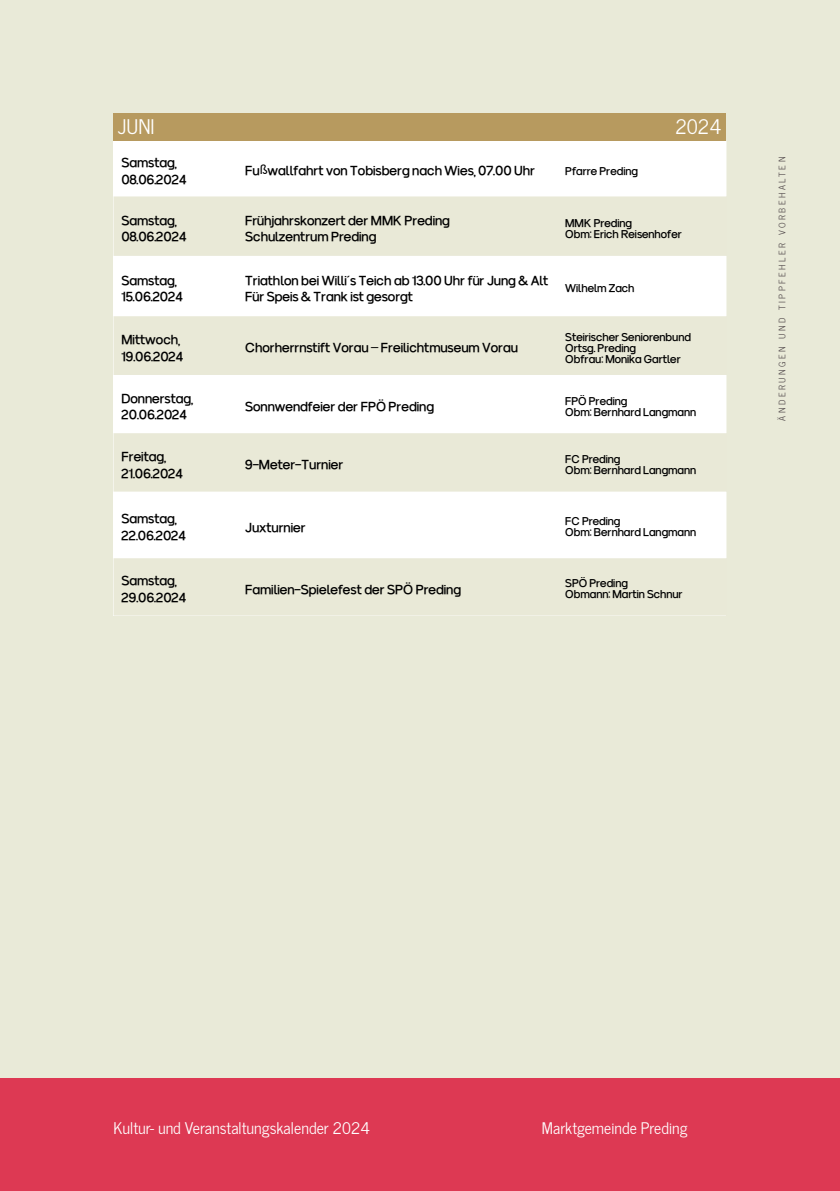
<style>
.page{position:relative;width:840px;height:1191px;background:#fff}
.page>*{position:absolute;margin:0;border:0;box-sizing:border-box;transform-origin:0 0}
.t1{font:20px "News Cycle";color:#fff}
.t2{font:16px "News Cycle";color:#fff}
.t3{font:15.8px "News Cycle";color:#fff}
.t4{font:13px "Amberian Sans";color:#000}
.t5{font:11px "Amberian Sans";color:#000}
.t6{font:9px "News Cycle";letter-spacing:.28em;color:#5a5253}
.s1{font-family:"Arial"}
</style>
<div class="page">
<div style="left:0;top:0;width:839px;height:1191px;background:#e9ead8"></div>
<div style="left:0;top:1077px;width:839px;height:114px;background:#dd3953"></div>
<div style="left:113px;top:141px;width:613px;height:55px;background:#fff"></div>
<svg style="left:113px;top:196px;width:613px;height:419px"></svg>
<div style="left:113px;top:113px;width:613px;height:28px;background:#b79a5f"></div>
<p class="t1" style="left:118px;top:109px;width:38px">JUNI</p>
<p class="t1" style="left:675px;top:109px;width:48px">2024</p>
<p class="t4" style="left:121px;top:156px;width:57px">Samstag,</p>
<p class="t4" style="left:121px;top:173px;width:66px">08.06.2024</p>
<p class="t4" style="left:245px;top:165px;width:291px">Fu<span class="s1">ß</span>wallfahrt von Tobisberg nach Wies, 07.00 Uhr</p>
<p class="t5" style="left:565px;top:165px;width:74px">Pfarre Preding</p>
<p class="t4" style="left:121px;top:214px;width:57px">Samstag,</p>
<p class="t4" style="left:121px;top:231px;width:66px">08.06.2024</p>
<p class="t4" style="left:245px;top:214px;width:206px">Frühjahrskonzert der MMK Preding</p>
<p class="t4" style="left:245px;top:231px;width:133px">Schulzentrum Preding</p>
<p class="t5" style="left:565px;top:217px;width:68px">MMK Preding</p>
<p class="t5" style="left:565px;top:228px;width:118px">Obm: Erich Reisenhofer</p>
<p class="t4" style="left:121px;top:274px;width:57px">Samstag,</p>
<p class="t4" style="left:121px;top:290px;width:63px">15.06.2024</p>
<p class="t4" style="left:245px;top:274px;width:304px">Triathlon bei Willi´s Teich ab 13.00 Uhr für Jung &amp; Alt</p>
<p class="t4" style="left:245px;top:290px;width:169px">Für Speis &amp; Trank ist gesorgt</p>
<p class="t5" style="left:565px;top:283px;width:71px">Wilhelm Zach</p>
<p class="t4" style="left:121px;top:333px;width:60px">Mittwoch,</p>
<p class="t4" style="left:121px;top:350px;width:63px">19.06.2024</p>
<p class="t4" style="left:245px;top:342px;width:274px">Chorherrnstift Vorau <span class="s1">–</span> Freilichtmuseum Vorau</p>
<p class="t5" style="left:565px;top:331px;width:127px">Steirischer Seniorenbund</p>
<p class="t5" style="left:565px;top:342px;width:72px">Ortsg. Preding</p>
<p class="t5" style="left:565px;top:353px;width:117px">Obfrau: Monika Gartler</p>
<p class="t4" style="left:121px;top:392px;width:73px">Donnerstag,</p>
<p class="t4" style="left:121px;top:408px;width:67px">20.06.2024</p>
<p class="t4" style="left:245px;top:400px;width:190px">Sonnwendfeier der FPÖ Preding</p>
<p class="t5" style="left:565px;top:395px;width:63px">FPÖ Preding</p>
<p class="t5" style="left:565px;top:406px;width:132px">Obm: Bernhard Langmann</p>
<p class="t4" style="left:121px;top:450px;width:46px">Freitag,</p>
<p class="t4" style="left:121px;top:467px;width:63px">21.06.2024</p>
<p class="t4" style="left:245px;top:458px;width:100px">9-Meter-Turnier</p>
<p class="t5" style="left:565px;top:453px;width:57px">FC Preding</p>
<p class="t5" style="left:565px;top:464px;width:132px">Obm: Bernhard Langmann</p>
<p class="t4" style="left:121px;top:512px;width:57px">Samstag,</p>
<p class="t4" style="left:121px;top:529px;width:66px">22.06.2024</p>
<p class="t4" style="left:245px;top:521px;width:62px">Juxturnier</p>
<p class="t5" style="left:565px;top:516px;width:57px">FC Preding</p>
<p class="t5" style="left:565px;top:527px;width:132px">Obm: Bernhard Langmann</p>
<p class="t4" style="left:121px;top:574px;width:57px">Samstag,</p>
<p class="t4" style="left:121px;top:591px;width:66px">29.06.2024</p>
<p class="t4" style="left:245px;top:583px;width:217px">Familien-Spielefest der SPÖ Preding</p>
<p class="t5" style="left:565px;top:578px;width:64px">SPÖ Preding</p>
<p class="t5" style="left:565px;top:589px;width:119px">Obmann: Martin Schnur</p>
<p class="t6" style="left:774px;top:421px;width:265px;rotate:-90deg">ÄNDERUNGEN UND TIPPFEHLER VORBEHALTEN</p>
<p class="t2" style="left:113px;top:1114px;width:258px">Kultur- und Veranstaltungskalender 2024</p>
<p class="t3" style="left:541px;top:1114px;width:147px">Marktgemeinde Preding</p>
</div>
